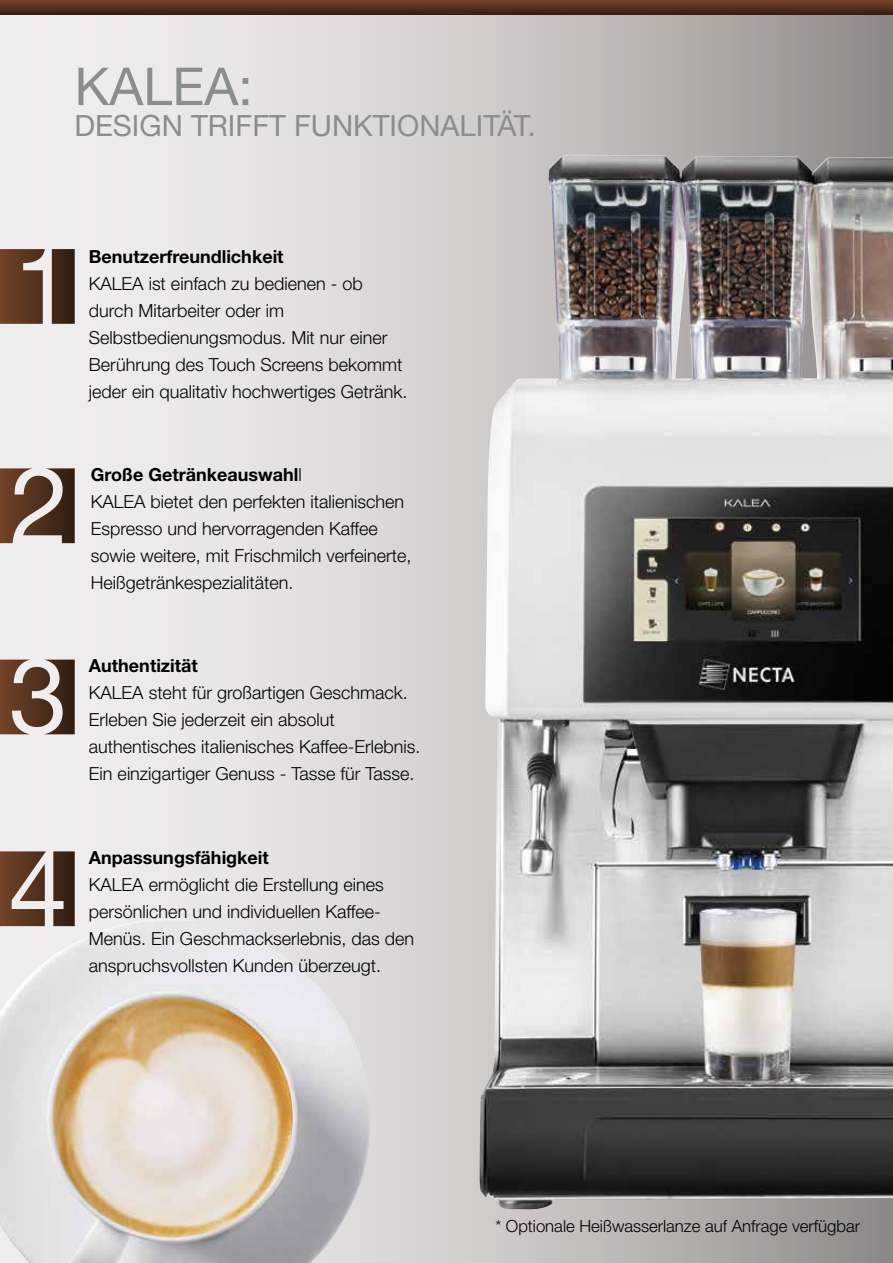
<style>
.page{position:relative;width:893px;height:1263px;background:#fff}
.page>*{position:absolute;margin:0;border:0;box-sizing:border-box;transform-origin:0 0}
.t1{font:52.35px "Helvetica Neue LT Std";color:#8a8e8f}
.t2{font:29.25px "Helvetica Neue LT Std";color:#8a8e8f}
.t3{font:300 18px/27px "Helvetica Neue LT Std";color:#000}
.t4{font:700 18px "Helvetica Neue LT Std";color:#000}
.t5{font:300 16.8px "Helvetica Neue LT Std";color:#000}
.s1{font-weight:700}
</style>
<div class="page">
<div style="left:0;top:0;width:893px;height:1263px;background:linear-gradient(to right,#fffdfe,#999595)"></div>
<img style="left:0;top:919px;width:371px;height:344px">
<svg style="left:0;top:0;width:893px;height:15px;background:#52301d"></svg>
<img style="left:479px;top:155px;width:414px;height:1054px">
<svg style="left:0;top:249px;width:75px;height:75px;background:#6b4e3d"></svg>
<svg style="left:0;top:468px;width:75px;height:75px;background:#7b6354"></svg>
<svg style="left:0;top:660px;width:75px;height:74px;background:#7c6355"></svg>
<svg style="left:0;top:851px;width:75px;height:75px;background:#785e4f"></svg>
<h1 class="t1" style="left:74px;top:55px;width:180px">KALEA:</h1>
<h2 class="t2" style="left:74px;top:109px;width:463px">DESIGN TRIFFT FUNKTIONALITÄT.</h2>
<p class="t4" style="left:89px;top:245px;width:196px">Benutzerfreundlichkeit</p>
<p class="t3" style="left:89px;top:270px;width:320px">KALEA ist einfach zu bedienen - ob durch Mitarbeiter oder im Selbstbedienungsmodus. Mit nur einer Berührung des Touch Screens bekommt jeder ein qualitativ hochwertiges Getränk.</p>
<p class="t3" style="left:91px;top:460px;width:322px"><span class="s1">Große Getränkeauswahl</span>l<br>KALEA bietet den perfekten italienischen Espresso und hervorragenden Kaffee sowie weitere, mit Frischmilch verfeinerte, Heißgetränkespezialitäten.</p>
<p class="t4" style="left:89px;top:655px;width:110px">Authentizität</p>
<p class="t3" style="left:89px;top:679px;width:333px">KALEA steht für großartigen Geschmack.<br>Erleben Sie jederzeit ein absolut authentisches italienisches Kaffee-Erlebnis.<br>Ein einzigartiger Genuss - Tasse für Tasse.</p>
<p class="t4" style="left:89px;top:846px;width:181px">Anpassungsfähigkeit</p>
<p class="t3" style="left:89px;top:871px;width:327px">KALEA ermöglicht die Erstellung eines persönlichen und individuellen Kaffee-Menüs. Ein Geschmackserlebnis, das den anspruchsvollsten Kunden überzeugt.</p>
<p class="t5" style="left:495px;top:1216px;width:366px">* Optionale Heißwasserlanze auf Anfrage verfügbar</p>
</div>
